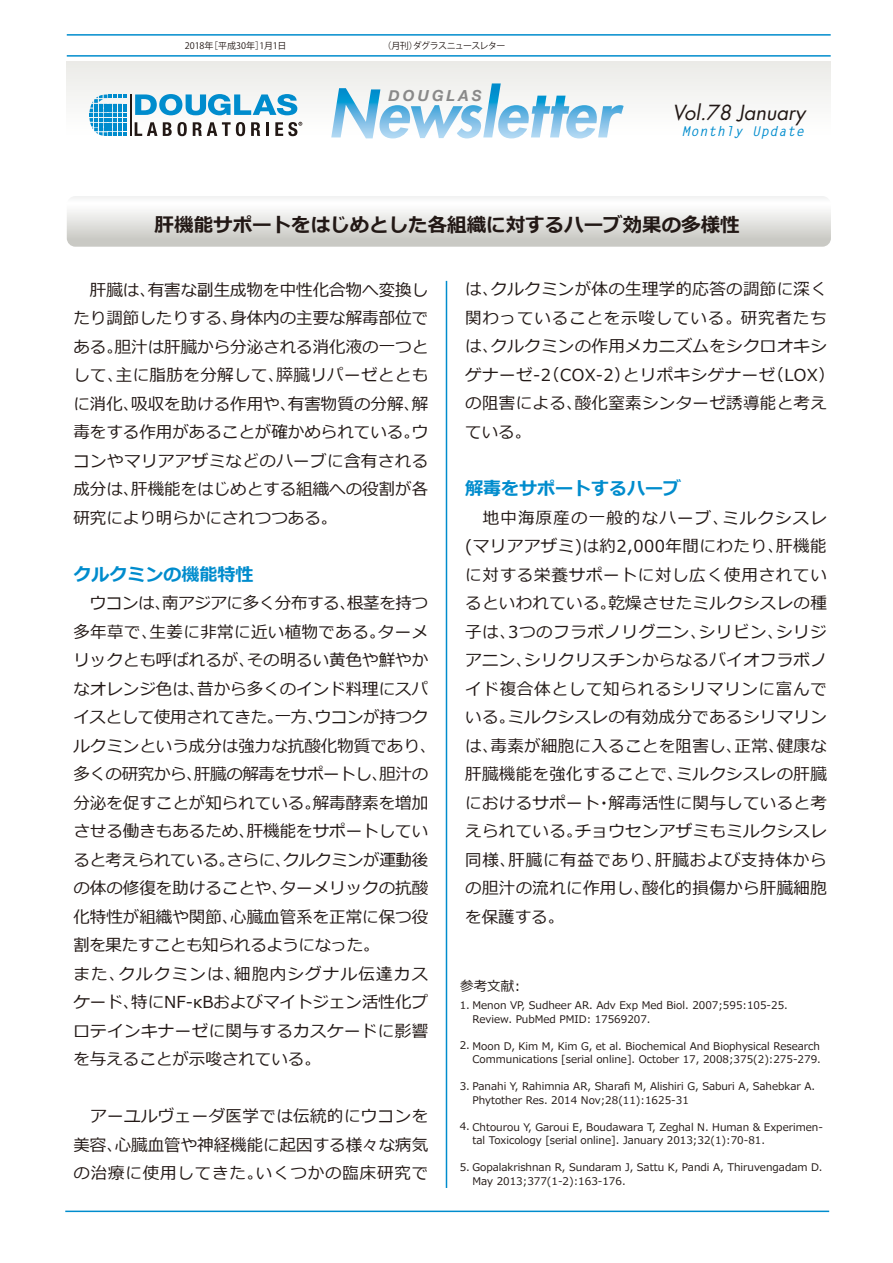
<style>
.page{position:relative;width:893px;height:1263px;background:#fff}
.page>*{position:absolute;margin:0;border:0;box-sizing:border-box;transform-origin:0 0}
.t1{font:italic 20.25px "Futura";color:#221815}
.t2{font:700 19.5px "Meiryo";color:#221815}
.t3{font:700 18px "Meiryo";color:#008ccd}
.t4{font:16.5px/28.5px "Meiryo";color:#221815;text-align:justify}
.t5{font:16.5px/28.5px "Meiryo";letter-spacing:.02em;color:#221815}
.t6{font:italic 700 15.3px "Helvetica Neue";letter-spacing:.2em;color:#898989}
.t7{font:italic 700 13.5px "Letter Gothic Std";letter-spacing:.05em;color:#008ccd}
.t8{font:13.5px "Meiryo";color:#221815}
.t9{font:10.5px/13.5px "Meiryo";color:#221815}
.t10{font:9px "Koz Go Pro";color:#221815}
.t11{font:9px "Koz Go Pro";letter-spacing:-.07em;color:#221815}
</style>
<div class="page">
<div style="left:67px;top:62px;width:764px;height:105px;background:linear-gradient(to bottom,#ecece9,#fff)"></div>
<hr style="left:446px;top:281px;width:1px;height:907px;background:#008ccd">
<hr style="left:67px;top:55px;width:764px;height:2px;background:#008ccd">
<hr style="left:67px;top:34px;width:764px;height:2px;background:#008ccd">
<svg style="left:67px;top:196px;width:764px;height:51px"></svg>
<svg style="left:331px;top:83px;width:293px;height:55px"></svg>
<svg style="left:135px;top:94px;width:162px;height:21px"></svg>
<svg style="left:135px;top:122px;width:22px;height:14px"></svg>
<svg style="left:163px;top:122px;width:24px;height:14px"></svg>
<svg style="left:193px;top:122px;width:52px;height:14px"></svg>
<svg style="left:251px;top:122px;width:9px;height:14px"></svg>
<hr style="left:266px;top:122px;width:3px;height:14px;background:#221815">
<svg style="left:275px;top:122px;width:27px;height:14px"></svg>
<hr style="left:130px;top:95px;width:1px;height:41px;background:#221815">
<svg style="left:89px;top:95px;width:37px;height:41px"></svg>
<hr style="left:65px;top:1210px;width:764px;height:2px;background:#008ccd">
<p class="t10" style="left:185px;top:40px;width:103px">2018年［平成30年］1月1日</p>
<p class="t11" style="left:383px;top:40px;width:125px">（月刊）ダグラスニュースレター</p>
<p class="t6" style="left:388px;top:83px;width:95px">DOUGLAS</p>
<p class="t1" style="left:672px;top:99px;width:134px">Vol.78 January</p>
<p class="t7" style="left:682px;top:123px;width:124px">Monthly Update</p>
<p class="t2" style="left:155px;top:211px;width:586px">肝機能サポートをはじめとした各組織に対するハーブ効果の多様性</p>
<p class="t4" style="left:73px;top:276px;width:356px">　肝臓は、有害な副生成物を中性化合物へ変換したり調節したりする、身体内の主要な解毒部位である。胆汁は肝臓から分泌される消化液の一つとして、主に脂肪を分解して、膵臓リパーゼとともに消化、吸収を助ける作用や、有害物質の分解、解毒をする作用があることが確かめられている。ウコンやマリアアザミなどのハーブに含有される成分は、肝機能をはじめとする組織への役割が各研究により明らかにされつつある。</p>
<p class="t3" style="left:73px;top:562px;width:181px">クルクミンの機能特性</p>
<p class="t4" style="left:73px;top:590px;width:365px;text-align:left;text-indent:17px">ウコンは、南アジアに多く分布する、根茎を持つ多年草で、生姜に非常に近い植物である。ターメリックとも呼ばれるが、その明るい黄色や鮮やかなオレンジ色は、昔から多くのインド料理にスパイスとして使用されてきた。一方、ウコンが持つクルクミンという成分は強力な抗酸化物質であり、多くの研究から、肝臓の解毒をサポートし、胆汁の分泌を促すことが知られている。解毒酵素を増加させる働きもあるため、肝機能をサポートしていると考えられている。さらに、クルクミンが運動後の体の修復を助けることや、ターメリックの抗酸化特性が組織や関節、心臓血管系を正常に保つ役割を果たすことも知られるようになった。<br>また、クルクミンは、細胞内シグナル伝達カスケード、特にNF-κBおよびマイトジェン活性化プロテインキナーゼに関与するカスケードに影響を与えることが示唆されている。</p>
<p class="t4" style="left:73px;top:1103px;width:356px">　アーユルヴェーダ医学では伝統的にウコンを美容、心臓血管や神経機能に起因する様々な病気の治療に使用してきた。いくつかの臨床研究で</p>
<p class="t5" style="left:465px;top:276px;width:371px">は、クルクミンが体の生理学的応答の調節に深く関わっていることを示唆している。研究者たちは、クルクミンの作用メカニズムをシクロオキシゲナーゼ-2（COX-2）とリポキシゲナーゼ（LOX）の阻害による、酸化窒素シンターゼ誘導能と考えている。</p>
<p class="t3" style="left:465px;top:476px;width:217px">解毒をサポートするハーブ</p>
<p class="t4" style="left:465px;top:504px;width:363px">　地中海原産の一般的なハーブ、ミルクシスレ(マリアアザミ)は約2,000年間にわたり、肝機能に対する栄養サポートに対し広く使用されているといわれている。乾燥させたミルクシスレの種子は、3つのフラボノリグニン、シリビン、シリジアニン、シリクリスチンからなるバイオフラボノイド複合体として知られるシリマリンに富んでいる。ミルクシスレの有効成分であるシリマリンは、毒素が細胞に入ることを阻害し、正常、健康な肝臓機能を強化することで、ミルクシスレの肝臓におけるサポート・解毒活性に関与していると考えられている。チョウセンアザミもミルクシスレ同様、肝臓に有益であり、肝臓および支持体からの胆汁の流れに作用し、酸化的損傷から肝臓細胞を保護する。</p>
<p class="t8" style="left:460px;top:977px;width:66px">参考文献：</p>
<p class="t9" style="left:472px;top:999px;width:317px;text-indent:-13px">1. Menon VP, Sudheer AR. Adv Exp Med Biol. 2007;595:105-25.<br>Review. PubMed PMID: 17569207.</p>
<p class="t9" style="left:460px;top:1040px;width:363px;text-align:right">2. Moon D, Kim M, Kim G, et al. Biochemical And Biophysical Research<br>Communications [serial online]. October 17, 2008;375(2):275-279.</p>
<p class="t9" style="left:472px;top:1080px;width:344px;text-indent:-13px">3. Panahi Y, Rahimnia AR, Sharafi M, Alishiri G, Saburi A, Sahebkar A.<br>Phytother Res. 2014 Nov;28(11):1625-31</p>
<p class="t9" style="left:472px;top:1121px;width:352px;text-indent:-13px">4. Chtourou Y, Garoui E, Boudawara T, Zeghal N. Human &amp; Experimen&shy;tal Toxicology [serial online]. January 2013;32(1):70-81.</p>
<p class="t9" style="left:472px;top:1161px;width:351px;text-indent:-13px">5. Gopalakrishnan R, Sundaram J, Sattu K, Pandi A, Thiruvengadam D.<br>May 2013;377(1-2):163-176.</p>
</div>
